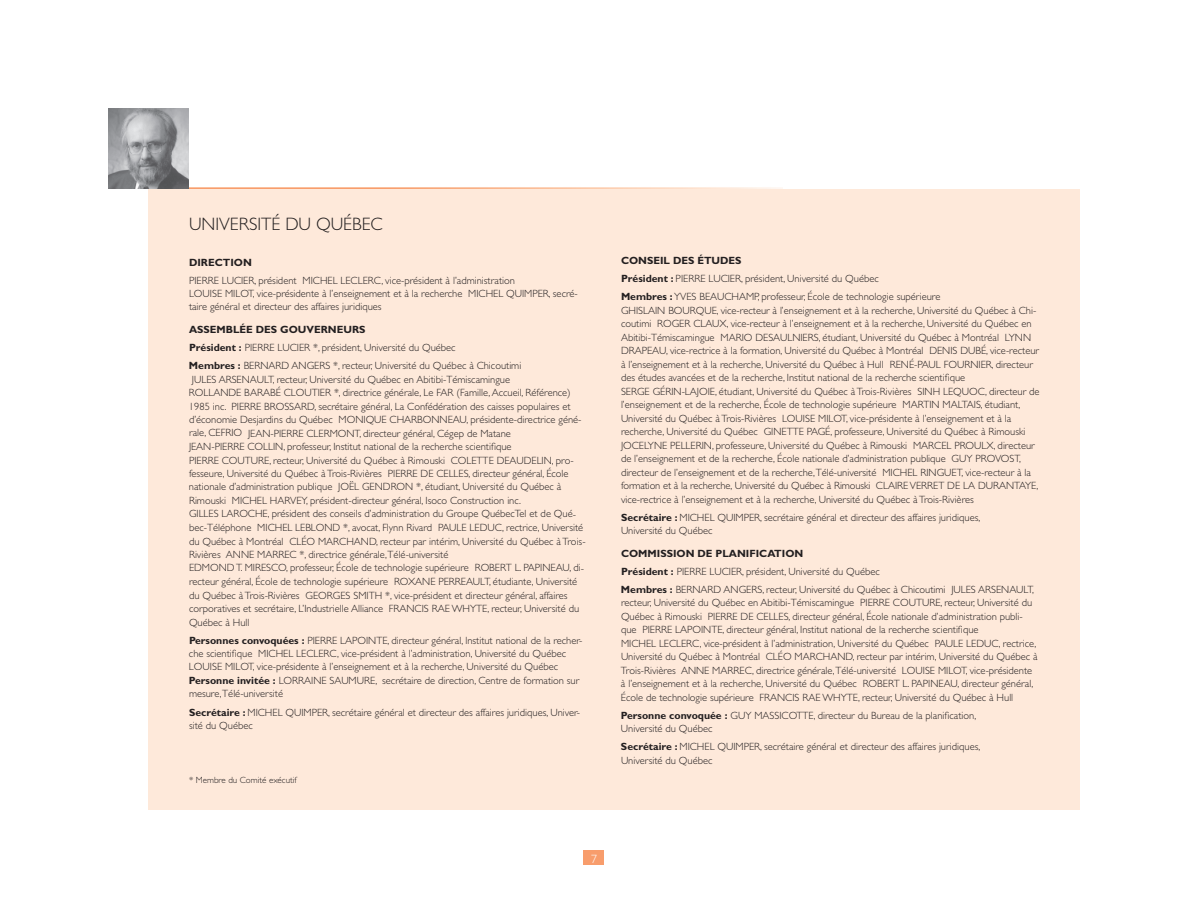
<style>
.page{position:relative;width:1188px;height:918px;background:#fff}
.page>*{position:absolute;margin:0;border:0;box-sizing:border-box;transform-origin:0 0}
.t1{font:300 18px "Gill Sans";color:#231f20}
.t2{font:300 12px "Gill Sans";color:#fff}
.t3{font:300 10.5px/13.5px "Gill Sans";color:#231f20}
.t4{font:700 10.5px "Gill Sans";color:#231f20}
.t5{font:300 9px "Gill Sans";color:#231f20}
.s1{font-weight:700}
</style>
<div class="page">
<div style="left:584px;top:850px;width:20px;height:15px;background:#f89d6c"></div>
<div style="left:148px;top:189px;width:932px;height:621px;background:#fee9da"></div>
<img style="left:108px;top:108px;width:81px;height:81px">
<h1 class="t1" style="left:189px;top:213px;width:195px">UNIVERSITÉ DU QUÉBEC</h1>
<p class="t4" style="left:189px;top:256px;width:64px">DIRECTION</p>
<p class="t3" style="left:189px;top:273px;width:390px">PIERRE LUCIER, président MICHEL LECLERC, vice-président à l’administration<br>LOUISE MILOT, vice-présidente à l’enseignement et à la recherche MICHEL QUIMPER, secré&shy;taire général et directeur des affaires juridiques</p>
<p class="t3" style="left:189px;top:320px;width:334px;line-height:18px"><span class="s1">ASSEMBLÉE DES GOUVERNEURS<br>Président :</span> PIERRE LUCIER *, président, Université du Québec<br><span class="s1">Membres :</span> BERNARD ANGERS *, recteur, Université du Québec à Chicoutimi</p>
<p class="t3" style="left:189px;top:372px;width:398px">JULES ARSENAULT, recteur, Université du Québec en Abitibi-Témiscamingue<br>ROLLANDE BARABÉ CLOUTIER *, directrice générale, Le FAR (Famille, Accueil, Référence)<br>1985 inc. PIERRE BROSSARD, secrétaire général, La Confédération des caisses populaires et d’économie Desjardins du Québec MONIQUE CHARBONNEAU, présidente-directrice géné&shy;rale, CEFRIO JEAN-PIERRE CLERMONT, directeur général, Cégep de Matane<br>JEAN-PIERRE COLLIN, professeur, Institut national de la recherche scientifique<br>PIERRE COUTURE, recteur, Université du Québec à Rimouski COLETTE DEAUDELIN, pro&shy;fesseure, Université du Québec à Trois-Rivières PIERRE DE CELLES, directeur général, École nationale d’administration publique JOËL GENDRON *, étudiant, Université du Québec à Rimouski MICHEL HARVEY, président-directeur général, Isoco Construction inc.<br>GILLES LAROCHE, président des conseils d’administration du Groupe QuébecTel et de Qué&shy;bec-Téléphone MICHEL LEBLOND *, avocat, Flynn Rivard PAULE LEDUC, rectrice, Université du Québec à Montréal CLÉO MARCHAND, recteur par intérim, Université du Québec à Trois-Rivières ANNE MARREC *, directrice générale,Télé-université<br>EDMOND T. MIRESCO, professeur, École de technologie supérieure ROBERT L. PAPINEAU, di&shy;recteur général, École de technologie supérieure ROXANE PERREAULT, étudiante, Université du Québec à Trois-Rivières GEORGES SMITH *, vice-président et directeur général, affaires corporatives et secrétaire, L’Industrielle Alliance FRANCIS RAE WHYTE, recteur, Université du Québec à Hull</p>
<p class="t3" style="left:189px;top:633px;width:395px"><span class="s1">Personnes convoquées :</span> PIERRE LAPOINTE, directeur général, lnstitut national de la recher&shy;che scientifique MICHEL LECLERC, vice-président à l’administration, Université du Québec LOUISE MILOT, vice-présidente à l’enseignement et à la recherche, Université du Québec <span class="s1">Personne invitée :</span> LORRAINE SAUMURE, secrétaire de direction, Centre de formation sur mesure,Télé-université</p>
<p class="t3" style="left:189px;top:705px;width:393px"><span class="s1">Secrétaire :</span> MICHEL QUIMPER, secrétaire général et directeur des affaires juridiques, Univer&shy;sité du Québec</p>
<p class="t5" style="left:189px;top:775px;width:109px">* Membre du Comité exécutif</p>
<p class="t3" style="left:621px;top:252px;width:321px;line-height:18px"><span class="s1">CONSEIL DES ÉTUDES<br>Président :</span> PIERRE LUCIER, président, Université du Québec<br><span class="s1">Membres :</span>YVES BEAUCHAMP, professeur, École de technologie supérieure</p>
<p class="t3" style="left:621px;top:304px;width:420px">GHISLAIN BOURQUE, vice-recteur à l’enseignement et à la recherche, Université du Québec à Chi&shy;coutimi ROGER CLAUX, vice-recteur à l’enseignement et à la recherche, Université du Québec en Abitibi-Témiscamingue MARIO DESAULNIERS, étudiant, Université du Québec à Montréal LYNN DRAPEAU, vice-rectrice à la formation, Université du Québec à Montréal DENIS DUBÉ, vice-recteur à l’enseignement et à la recherche, Université du Québec à Hull RENÉ-PAUL FOURNIER, directeur des études avancées et de la recherche, Institut national de la recherche scientifique<br>SERGE GÉRIN-LAJOIE, étudiant, Université du Québec à Trois-Rivières SINH LEQUOC, directeur de l’enseignement et de la recherche, École de technologie supérieure MARTIN MALTAIS, étudiant, Université du Québec à Trois-Rivières LOUISE MILOT, vice-présidente à l’enseignement et à la recherche, Université du Québec GINETTE PAGÉ, professeure, Université du Québec à Rimouski JOCELYNE PELLERIN, professeure, Université du Québec à Rimouski MARCEL PROULX, directeur de l’enseignement et de la recherche, École nationale d’administration publique GUY PROVOST, directeur de l’enseignement et de la recherche,Télé-université MICHEL RINGUET, vice-recteur à la formation et à la recherche, Université du Québec à Rimouski CLAIRE VERRET DE LA DURANTAYE, vice-rectrice à l’enseignement et à la recherche, Université du Québec à Trois-Rivières</p>
<p class="t3" style="left:621px;top:511px;width:361px"><span class="s1">Secrétaire :</span> MICHEL QUIMPER, secrétaire général et directeur des affaires juridiques,<br>Université du Québec</p>
<p class="t3" style="left:621px;top:544px;width:415px;line-height:18px"><span class="s1">COMMISSION DE PLANIFICATION<br>Président :</span> PIERRE LUCIER, président, Université du Québec<br><span class="s1">Membres :</span> BERNARD ANGERS, recteur, Université du Québec à Chicoutimi JULES ARSENAULT,</p>
<p class="t3" style="left:621px;top:596px;width:418px">recteur, Université du Québec en Abitibi-Témiscamingue PIERRE COUTURE, recteur, Université du Québec à Rimouski PIERRE DE CELLES, directeur général, École nationale d’administration publi&shy;que PIERRE LAPOINTE, directeur général, Institut national de la recherche scientifique<br>MICHEL LECLERC, vice-président à l’administration, Université du Québec PAULE LEDUC, rectrice, Université du Québec à Montréal CLÉO MARCHAND, recteur par intérim, Université du Québec à Trois-Rivières ANNE MARREC, directrice générale,Télé-université LOUISE MILOT, vice-présidente à l’enseignement et à la recherche, Université du Québec ROBERT L. PAPINEAU, directeur général, École de technologie supérieure FRANCIS RAE WHYTE, recteur, Université du Québec à Hull</p>
<p class="t3" style="left:621px;top:709px;width:357px"><span class="s1">Personne convoquée :</span> GUY MASSICOTTE, directeur du Bureau de la planification,<br>Université du Québec</p>
<p class="t3" style="left:621px;top:740px;width:361px"><span class="s1">Secrétaire :</span> MICHEL QUIMPER, secrétaire général et directeur des affaires juridiques,<br>Université du Québec</p>
<p class="t2" style="left:591px;top:852px;width:7px">7</p>
</div>
